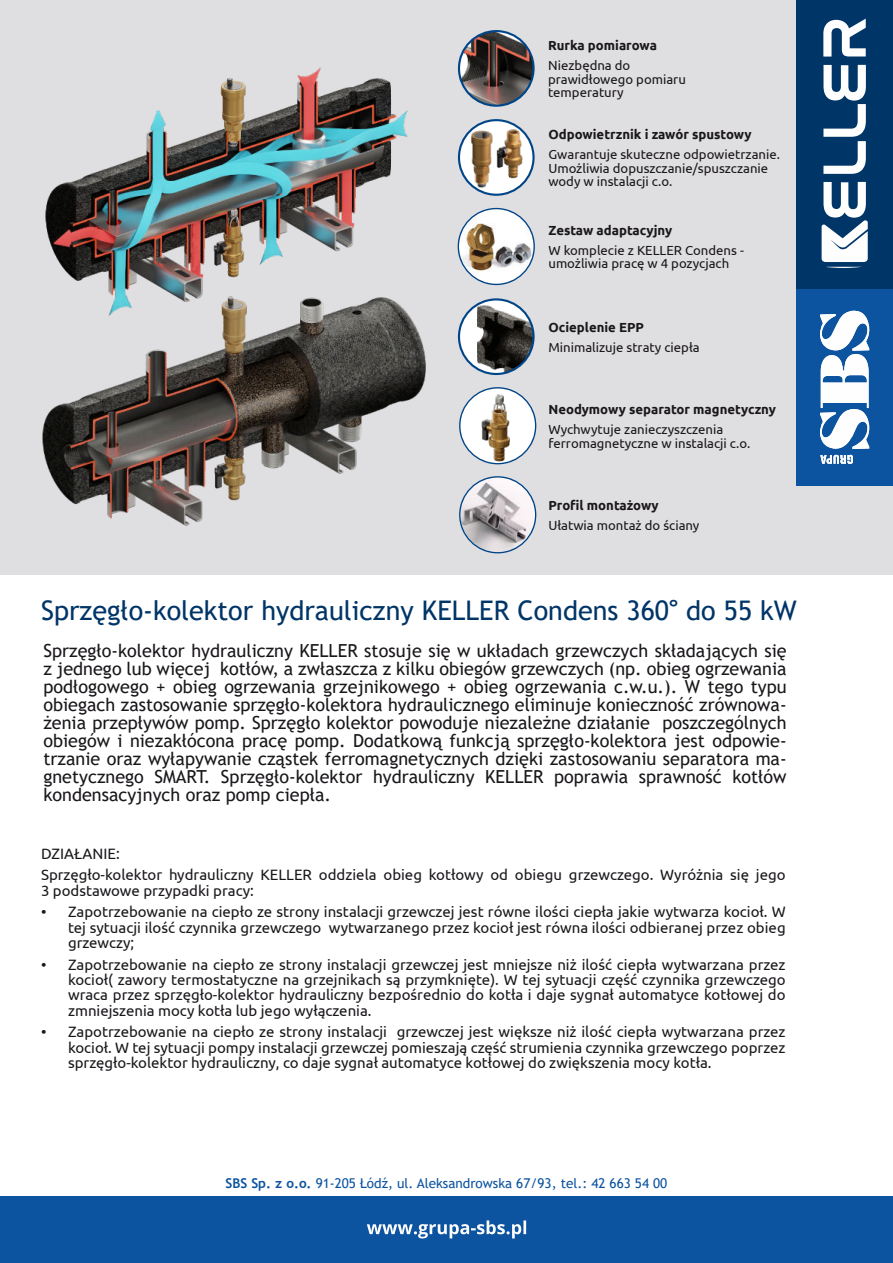
<style>
.page{position:relative;width:893px;height:1263px;background:#fff}
.page>*{position:absolute;margin:0;border:0;box-sizing:border-box;transform-origin:0 0}
.t1{font:27px "Trebuchet MS";color:#003567}
.t2{font:18px/18px "Trebuchet MS";color:#1a171b;text-align:justify}
.t3{font:15px/15.5px "Ubuntu";color:#1a171b;text-align:justify}
.t4{font:13.5px "Trebuchet MS";color:#0c53a0}
.t5{font:13.2px/13.5px "Ubuntu";color:#1a171b}
.t6{font:700 13.2px "Ubuntu";color:#1a171b}
.s1{font-family:"Ubuntu"}
.s2{font-weight:700}
</style>
<div class="page">
<div style="left:0;top:0;width:893px;height:575px;background:#dfdee0"></div>
<div style="left:0;top:1196px;width:893px;height:67px;background:#0c53a0"></div>
<svg style="left:367px;top:1220px;width:159px;height:18px"></svg>
<div style="left:796px;top:0;width:97px;height:289px;background:#003567"></div>
<svg style="left:822px;top:19px;width:46px;height:249px"></svg>
<div style="left:796px;top:289px;width:97px;height:197px;background:#0c53a0"></div>
<svg style="left:820px;top:311px;width:49px;height:138px"></svg>
<svg style="left:820px;top:455px;width:33px;height:9px"></svg>
<img style="left:459px;top:31px;width:75px;height:75px;border-radius:50%">
<div style="left:458px;top:30px;width:77px;height:77px;border:2px solid #004588;border-radius:50%"></div>
<svg style="left:459px;top:120px;width:75px;height:75px"></svg>
<img style="left:468px;top:126px;width:59px;height:67px">
<div style="left:458px;top:119px;width:77px;height:77px;border:2px solid #004588;border-radius:50%"></div>
<img style="left:458px;top:208px;width:77px;height:77px">
<div style="left:459px;top:299px;width:75px;height:75px;background:#fff;border-radius:50%"></div>
<img style="left:477px;top:305px;width:57px;height:69px">
<div style="left:458px;top:298px;width:77px;height:77px;border:2px solid #004588;border-radius:50%"></div>
<svg style="left:459px;top:387px;width:77px;height:77px"></svg>
<svg style="left:459px;top:476px;width:77px;height:77px"></svg>
<img style="left:45px;top:67px;width:363px;height:207px">
<img style="left:42px;top:274px;width:384px;height:252px">
<p class="t6" style="left:548px;top:40px;width:110px">Rurka pomiarowa</p>
<p class="t5" style="left:548px;top:59px;width:139px">Niezbędna do prawidłowego pomiaru temperatury</p>
<p class="t6" style="left:548px;top:129px;width:205px">Odpowietrznik i zawór spustowy</p>
<p class="t5" style="left:548px;top:148px;width:233px">Gwarantuje skuteczne odpowietrzanie.<br>Umożliwia dopuszczanie/spuszczanie wody w instalacji c.o.</p>
<p class="t6" style="left:548px;top:225px;width:125px">Zestaw adaptacyjny</p>
<p class="t5" style="left:548px;top:244px;width:197px">W komplecie z KELLER Condens - umożliwia pracę w 4 pozycjach</p>
<p class="t6" style="left:548px;top:321px;width:97px">Ocieplenie EPP</p>
<p class="t5" style="left:548px;top:341px;width:153px">Minimalizuje straty ciepła</p>
<p class="t6" style="left:548px;top:404px;width:229px">Neodymowy separator magnetyczny</p>
<p class="t5" style="left:548px;top:423px;width:203px">Wychwytuje zanieczyszczenia ferromagnetyczne w instalacji c.o.</p>
<p class="t6" style="left:548px;top:500px;width:112px">Profil montażowy</p>
<p class="t5" style="left:548px;top:519px;width:152px">Ułatwia montaż do ściany</p>
<h1 class="t1" style="left:41px;top:600px;width:757px">Sprzęgło-kolektor hydrauliczny KELLER Condens 360<span class="s1">°</span> do 55 kW</h1>
<p class="t2" style="left:43px;top:643px;width:745px">Sprzęgło-kolektor hydrauliczny KELLER stosuje się w układach grzewczych składających się z jednego lub więcej kotłów, a zwłaszcza z kilku obiegów grzewczych (np. obieg ogrzewania podłogowego + obieg ogrzewania grzejnikowego + obieg ogrzewania c.w.u.). W tego typu obiegach zastosowanie sprzęgło-kolektora hydraulicznego eliminuje konieczność zrównowa&shy;żenia przepływów pomp. Sprzęgło kolektor powoduje niezależne działanie poszczególnych obiegów i niezakłócona pracę pomp. Dodatkową funkcją sprzęgło-kolektora jest odpowie&shy;trzanie oraz wyłapywanie cząstek ferromagnetycznych dzięki zastosowaniu separatora ma&shy;gnetycznego SMART. Sprzęgło-kolektor hydrauliczny KELLER poprawia sprawność kotłów kondensacyjnych oraz pomp ciepła.</p>
<p class="t3" style="left:41px;top:844px;width:746px;line-height:21.5px">DZIAŁANIE:<br>Sprzęgło-kolektor hydrauliczny KELLER oddziela obieg kotłowy od obiegu grzewczego. Wyróżnia się jego</p>
<p class="t3" style="left:41px;top:884px;width:214px">3 podstawowe przypadki pracy:</p>
<p class="t3" style="left:68px;top:905px;width:719px;text-indent:-27px">• Zapotrzebowanie na ciepło ze strony instalacji grzewczej jest równe ilości ciepła jakie wytwarza kocioł. W tej sytuacji ilość czynnika grzewczego wytwarzanego przez kocioł jest równa ilości odbieranej przez obieg grzewczy;</p>
<p class="t3" style="left:68px;top:957px;width:719px;text-indent:-27px">• Zapotrzebowanie na ciepło ze strony instalacji grzewczej jest mniejsze niż ilość ciepła wytwarzana przez kocioł( zawory termostatyczne na grzejnikach są przymknięte). W tej sytuacji część czynnika grzewczego wraca przez sprzęgło-kolektor hydrauliczny bezpośrednio do kotła i daje sygnał automatyce kotłowej do zmniejszenia mocy kotła lub jego wyłączenia.</p>
<p class="t3" style="left:68px;top:1025px;width:719px;text-indent:-27px">• Zapotrzebowanie na ciepło ze strony instalacji grzewczej jest większe niż ilość ciepła wytwarzana przez kocioł. W tej sytuacji pompy instalacji grzewczej pomieszają część strumienia czynnika grzewczego poprzez sprzęgło-kolektor hydrauliczny, co daje sygnał automatyce kotłowej do zwiększenia mocy kotła.</p>
<p class="t4" style="left:225px;top:1178px;width:443px"><span class="s2">SBS Sp. z o.o.</span> 91-205 Łódź, ul. Aleksandrowska 67/93, tel.: 42 663 54 00</p>
</div>
